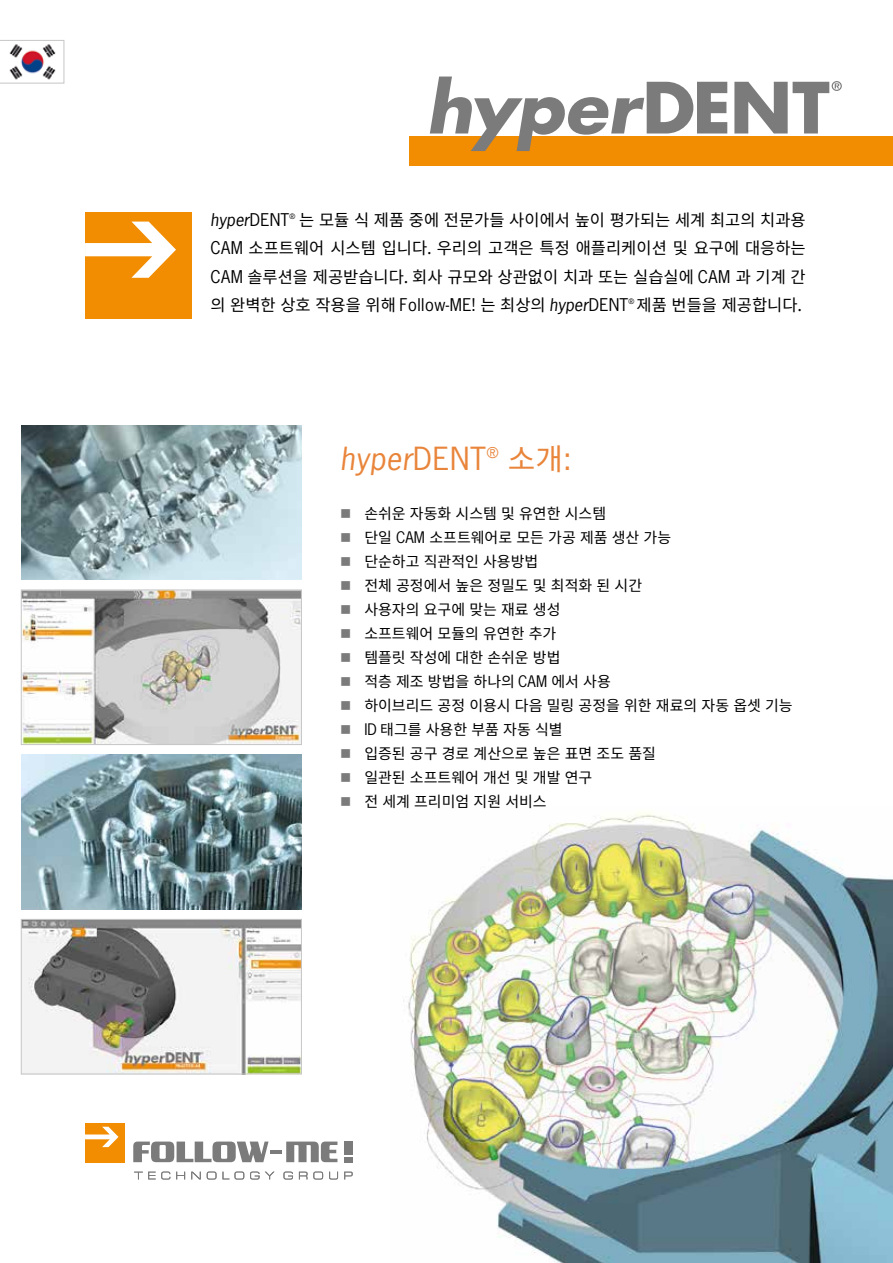
<style>
.page{position:relative;width:893px;height:1263px;background:#fff}
.page>*{position:absolute;margin:0;border:0;box-sizing:border-box;transform-origin:0 0}
.t1{font:italic 30px "News Gothic Std";letter-spacing:.02em;color:#e9853b}
.t2{font:16.5px/28.5px "Noto Sans CJ Kkr";color:#000;text-align:justify}
.t3{font:italic 16.5px "News Gothic Std";letter-spacing:.01em;color:#000}
.t4{font:15px "Noto Sans CJ Kkr";color:#000}
.t5{font:7.05px "News Gothic Std";color:#000}
.s1{font-family:"News Gothic Std"}
.s2{font-family:"News Gothic Std";font-style:italic}
.s3{font-style:normal}
.s4{font-family:"Noto Sans CJ Kkr";font-style:normal}
.s5{color:#7c7b7b}
</style>
<div class="page">
<div style="left:410px;top:137px;width:483px;height:29px;background:#f28c00"></div>
<svg style="left:430px;top:77px;width:297px;height:74px"></svg>
<svg style="left:734px;top:81px;width:108px;height:52px"></svg>
<div style="left:85px;top:213px;width:106px;height:106px;background:#f28c00"></div>
<svg style="left:85px;top:222px;width:91px;height:56px"></svg>
<div style="left:85px;top:1123px;width:39px;height:39px;background:#f28c00"></div>
<svg style="left:85px;top:1127px;width:34px;height:20px"></svg>
<svg style="left:133px;top:1141px;width:136px;height:21px"></svg>
<svg style="left:270px;top:1150px;width:12px;height:3px"></svg>
<svg style="left:286px;top:1141px;width:51px;height:21px"></svg>
<div style="left:344px;top:1157px;width:9px;height:5px;background:#7c7b7b"></div>
<div style="left:344px;top:1141px;width:9px;height:14px;background:#7c7b7b"></div>
<svg style="left:134px;top:1171px;width:219px;height:8px"></svg>
<svg style="left:0;top:40px;width:64px;height:43px"></svg>
<img style="left:403px;top:812px;width:490px;height:451px">
<img style="left:21px;top:425px;width:280px;height:155px">
<img style="left:21px;top:755px;width:280px;height:154px">
<img style="left:23px;top:592px;width:277px;height:151px">
<div style="left:21px;top:590px;width:281px;height:155px;border:1px solid #c6c6c6"></div>
<img style="left:23px;top:921px;width:277px;height:151px">
<div style="left:21px;top:919px;width:281px;height:155px;border:1px solid #c6c6c6"></div>
<p class="t2" style="left:210px;top:206px;width:597px;text-indent:89px">는 모듈 식 제품 중에 전문가들 사이에서 높이 평가되는 세계 최고의 치과용 <span class="s1">CAM</span> 소프트웨어 시스템 입니다. 우리의 고객은 특정 애플리케이션 및 요구에 대응하는 <span class="s1">CAM</span> 솔루션을 제공받습니다. 회사 규모와 상관없이 치과 또는 실습실에 <span class="s1">CAM</span> 과 기계 간 의 완벽한 상호 작용을 위해 <span class="s1">Follow-ME!</span> 는 최상의 <span class="s2">hyper</span><span class="s1">DENT</span></p>
<p class="t3" style="left:210px;top:209px;width:80px">hyper<span class="s3">DENT</span></p>
<p class="t5" style="left:290px;top:212px;width:7px">®</p>
<p class="t5" style="left:628px;top:297px;width:7px">®</p>
<p class="t2" style="left:636px;top:291px;width:167px">제품 번들을 제공합니다.</p>
<h1 class="t1" style="left:340px;top:440px;width:233px">hyper<span class="s3">DENT</span><sup>®</sup> <span class="s4">소개</span><span class="s3">:</span></h1>
<p class="t4" style="left:340px;top:505px;width:267px"><span class="s5">■</span> 손쉬운 자동화 시스템 및 유연한 시스템</p>
<p class="t4" style="left:340px;top:529px;width:333px"><span class="s5">■</span> 단일 <span class="s1">CAM</span> 소프트웨어로 모든 가공 제품 생산 가능</p>
<p class="t4" style="left:340px;top:553px;width:200px"><span class="s5">■</span> 단순하고 직관적인 사용방법</p>
<p class="t4" style="left:340px;top:577px;width:303px"><span class="s5">■</span> 전체 공정에서 높은 정밀도 및 최적화 된 시간</p>
<p class="t4" style="left:340px;top:601px;width:222px"><span class="s5">■</span> 사용자의 요구에 맞는 재료 생성</p>
<p class="t4" style="left:340px;top:625px;width:218px"><span class="s5">■</span> 소프트웨어 모듈의 유연한 추가</p>
<p class="t4" style="left:340px;top:649px;width:222px"><span class="s5">■</span> 템플릿 작성에 대한 손쉬운 방법</p>
<p class="t4" style="left:340px;top:673px;width:272px"><span class="s5">■</span> 적층 제조 방법을 하나의 <span class="s1">CAM</span> 에서 사용</p>
<p class="t4" style="left:340px;top:697px;width:454px"><span class="s5">■</span> 하이브리드 공정 이용시 다음 밀링 공정을 위한 재료의 자동 옵셋 기능</p>
<p class="t4" style="left:340px;top:721px;width:224px"><span class="s5">■</span> <span class="s1">ID</span> 태그를 사용한 부품 자동 식별</p>
<p class="t4" style="left:340px;top:745px;width:317px"><span class="s5">■</span> 입증된 공구 경로 계산으로 높은 표면 조도 품질</p>
<p class="t4" style="left:340px;top:769px;width:254px"><span class="s5">■</span> 일관된 소프트웨어 개선 및 개발 연구</p>
<p class="t4" style="left:340px;top:793px;width:208px"><span class="s5">■</span> 전 세계 프리미엄 지원 서비스</p>
</div>
